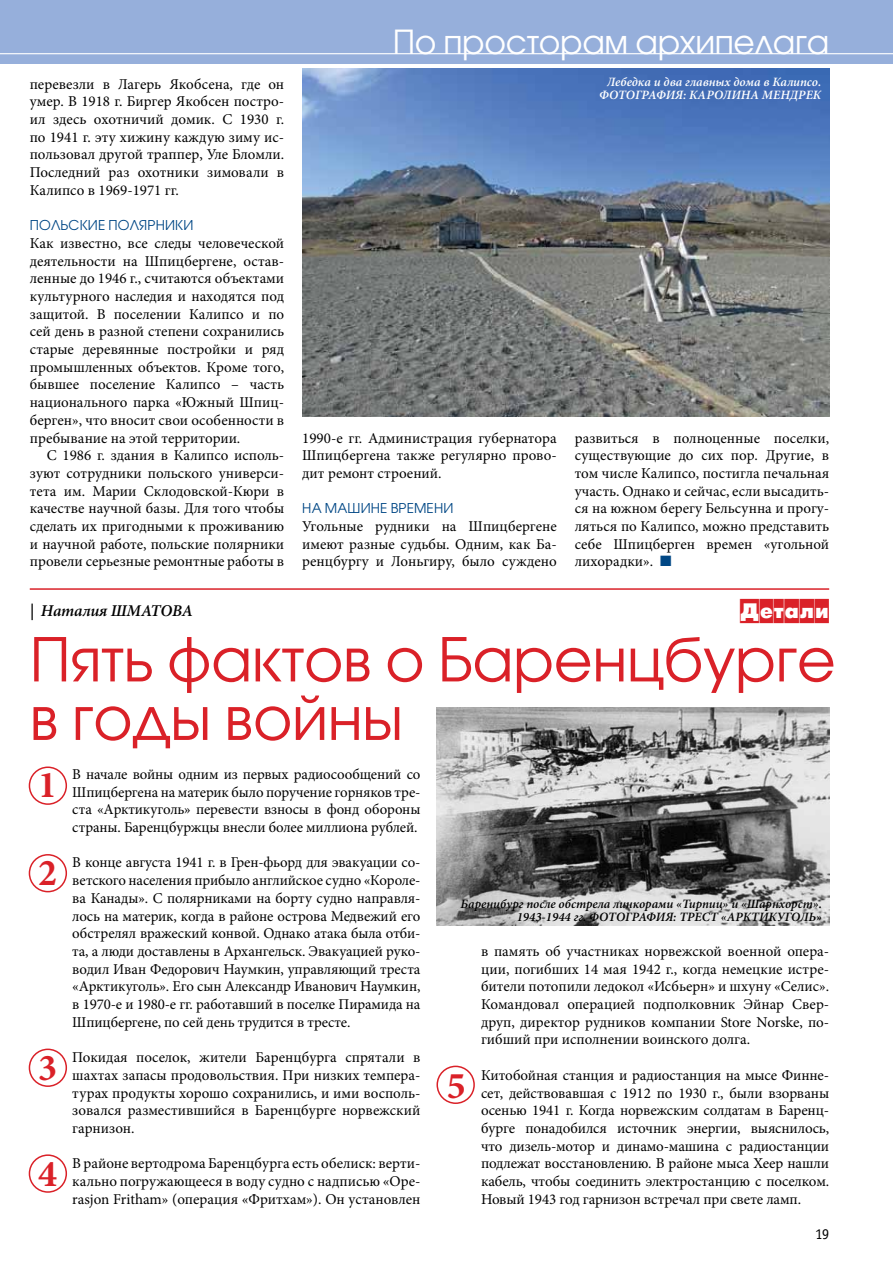
<style>
.page{position:relative;width:893px;height:1263px;background:#fff}
.page>*{position:absolute;margin:0;border:0;box-sizing:border-box;transform-origin:0 0}
.t1{font:60px/58.5px "Avant Garde Gothic Book ITC";letter-spacing:-.005em;color:#da2128}
.t2{font:700 37.95px "Minion Pro";color:#da2128}
.t3{font:33px "Avant Garde Gothic Book ITC";letter-spacing:-.01em;color:#fff}
.t4{font:21px "Futura Futuris X Cameo";letter-spacing:.025em;color:#da2128}
.t5{font:italic 600 16.5px "Minion Pro";letter-spacing:-.01em;color:#000}
.t6{font:15px/17.7px "Minion Pro";color:#000;text-align:justify}
.t7{font:15px "Officina Sans Book ITC";color:#000}
.t8{font:13.5px "Avant Garde Gothic Book ITC";letter-spacing:.01em;color:#004785}
.t9{font:italic 600 12.75px/13.5px "Minion Pro";color:#000;text-align:right}
.t10{font:italic 600 12.75px/13.5px "Minion Pro";color:#fff;text-align:right}
.s1{color:#004785}
</style>
<div class="page">
<div style="left:0;top:0;width:893px;height:63px;background:#96afdb"></div>
<hr style="left:0;top:53px;width:893px;height:1px;background:#fff">
<img style="left:302px;top:68px;width:528px;height:348px">
<img style="left:436px;top:708px;width:393px;height:217px">
<hr style="left:30px;top:588px;width:799px;height:2px;background:#da2128">
<div style="left:29px;top:766px;width:38px;height:39px;border:2px solid #da2128;border-radius:50%"></div>
<div style="left:29px;top:854px;width:38px;height:38px;border:2px solid #da2128;border-radius:50%"></div>
<div style="left:29px;top:1048px;width:38px;height:39px;border:2px solid #da2128;border-radius:50%"></div>
<div style="left:436px;top:1065px;width:39px;height:39px;border:2px solid #da2128;border-radius:50%"></div>
<div style="left:29px;top:1154px;width:38px;height:39px;border:2px solid #da2128;border-radius:50%"></div>
<p class="t6" style="left:30px;top:75px;width:256px">перевезли в Лагерь Якобсена, где он умер. В 1918 г. Биргер Якобсен постро&shy;ил здесь охотничий домик. С 1930 г. по 1941 г. эту хижину каждую зиму ис&shy;пользовал другой траппер, Уле Бломли.<br>Последний раз охотники зимовали в Калипсо в 1969-1971 гг.</p>
<p class="t8" style="left:30px;top:217px;width:165px">ПОЛЬСКИЕ ПОЛЯРНИКИ</p>
<p class="t6" style="left:30px;top:234px;width:256px">Как известно, все следы человеческой деятельности на Шпицбергене, остав&shy;ленные до 1946 г., считаются объектами культурного наследия и находятся под защитой. В поселении Калипсо и по сей день в разной степени сохранились старые деревянные постройки и ряд промышленных объектов. Кроме того, бывшее поселение Калипсо – часть национального парка «Южный Шпиц&shy;берген», что вносит свои особенности в пребывание на этой территории.</p>
<p class="t6" style="left:30px;top:447px;width:256px;text-indent:17px">С 1986 г. здания в Калипсо исполь&shy;зуют сотрудники польского универси&shy;тета им. Марии Склодовской-Кюри в качестве научной базы. Для того чтобы сделать их пригодными к проживанию и научной работе, польские полярники провели серьезные ремонтные работы в</p>
<p class="t5" style="left:30px;top:599px;width:165px">| Наталия ШМАТОВА</p>
<h3 class="t3" style="left:393px;top:22px;width:438px">По просторам архипелага</h3>
<p class="t10" style="left:599px;top:75px;width:224px">Лебедка и два главных дома в Калипсо.<br>ФОТОГРАФИЯ: КАРОЛИНА МЕНДРЕК</p>
<p class="t6" style="left:302px;top:429px;width:256px">1990-е гг. Администрация губернатора Шпицбергена также регулярно прово&shy;дит ремонт строений.</p>
<p class="t8" style="left:302px;top:500px;width:153px">НА МАШИНЕ ВРЕМЕНИ</p>
<p class="t6" style="left:302px;top:517px;width:256px">Угольные рудники на Шпицбергене имеют разные судьбы. Одним, как Ба&shy;ренцбургу и Лоньгиру, было суждено</p>
<p class="t6" style="left:575px;top:429px;width:256px">развиться в полноценные поселки, существующие до сих пор. Другие, в том числе Калипсо, постигла печальная участь. Однако и сейчас, если высадить&shy;ся на южном берегу Бельсунна и прогу&shy;ляться по Калипсо, можно представить себе Шпицберген времен «угольной лихорадки». <span class="s1">■</span></p>
<h3 class="t4" style="left:740px;top:599px;width:91px">Детали</h3>
<h1 class="t1" style="left:30px;top:630px;width:808px">Пять фактов о Баренцбурге в годы войны</h1>
<h2 class="t2" style="left:38px;top:758px;width:20px">1</h2>
<p class="t6" style="left:72px;top:765px;width:350px">В начале войны одним из первых радиосообщений со Шпицбергена на материк было поручение горняков тре&shy;ста «Арктикуголь» перевести взносы в фонд обороны страны. Баренцбуржцы внесли более миллиона рублей.</p>
<h2 class="t2" style="left:38px;top:846px;width:20px">2</h2>
<p class="t6" style="left:72px;top:854px;width:350px">В конце августа 1941 г. в Грен-фьорд для эвакуации со&shy;ветского населения прибыло английское судно «Короле&shy;ва Канады». С полярниками на борту судно направля&shy;лось на материк, когда в районе острова Медвежий его обстрелял вражеский конвой. Однако атака была отби&shy;та, а люди доставлены в Архангельск. Эвакуацией руко&shy;водил Иван Федорович Наумкин, управляющий треста «Арктикуголь». Его сын Александр Иванович Наумкин, в 1970-е и 1980-е гг. работавший в поселке Пирамида на Шпицбергене, по сей день трудится в тресте.</p>
<h2 class="t2" style="left:38px;top:1041px;width:21px">3</h2>
<p class="t6" style="left:72px;top:1048px;width:350px">Покидая поселок, жители Баренцбурга спрятали в шахтах запасы продовольствия. При низких темпера&shy;турах продукты хорошо сохранились, и ими восполь&shy;зовался разместившийся в Баренцбурге норвежский гарнизон.</p>
<h2 class="t2" style="left:38px;top:1147px;width:21px">4</h2>
<p class="t6" style="left:72px;top:1155px;width:350px">В районе вертодрома Баренцбурга есть обелиск: верти&shy;кально погружающееся в воду судно с надписью «Ope&shy;rasjon Fritham» (операция «Фритхам»). Он установлен</p>
<p class="t9" style="left:461px;top:897px;width:363px">Баренцбург после обстрела линкорами «Тирпиц» и «Шарнхорст».<br>1943-1944 гг. ФОТОГРАФИЯ: ТРЕСТ «АРКТИКУГОЛЬ»</p>
<p class="t6" style="left:481px;top:942px;width:350px">в память об участниках норвежской военной опера&shy;ции, погибших 14 мая 1942 г., когда немецкие истре&shy;бители потопили ледокол «Исбьерн» и шхуну «Селис».<br>Командовал операцией подполковник Эйнар Свер&shy;друп, директор рудников компании Store Norske, по&shy;гибший при исполнении воинского долга.</p>
<h2 class="t2" style="left:447px;top:1059px;width:21px">5</h2>
<p class="t6" style="left:481px;top:1066px;width:350px">Китобойная станция и радиостанция на мысе Финне&shy;сет, действовавшая с 1912 по 1930 г., были взорваны осенью 1941 г. Когда норвежским солдатам в Баренц&shy;бурге понадобился источник энергии, выяснилось, что дизель-мотор и динамо-машина с радиостанции подлежат восстановлению. В районе мыса Хеер нашли кабель, чтобы соединить электростанцию с поселком.<br>Новый 1943 год гарнизон встречал при свете ламп.</p>
<p class="t7" style="left:815px;top:1225px;width:15px">19</p>
</div>
